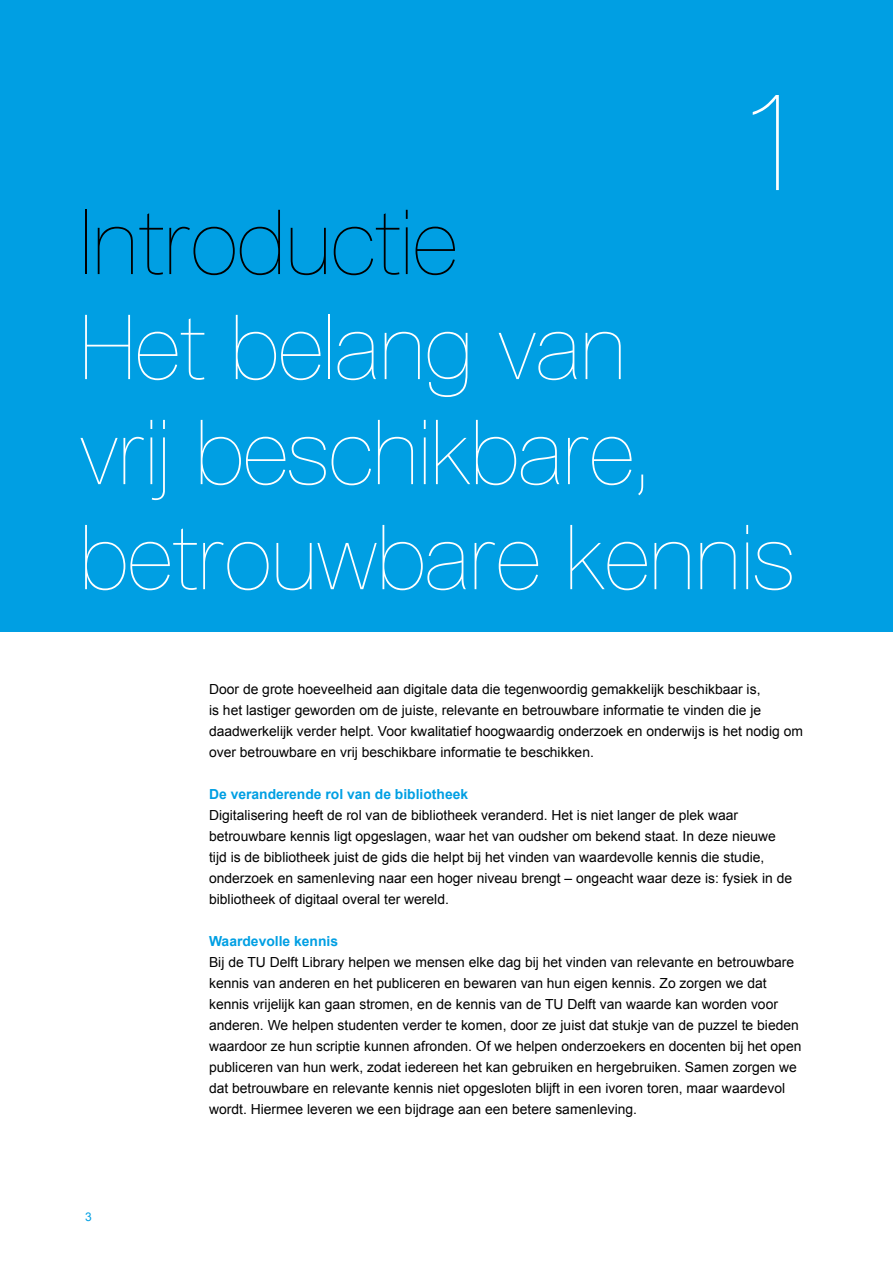
<style>
.page{position:relative;width:893px;height:1263px;background:#fff}
.page>*{position:absolute;margin:0;border:0;box-sizing:border-box;transform-origin:0 0}
.t1{font:200 135px "TU Delft";color:#fff}
.t2{font:200 90px/105px "TU Delft";color:#fff}
.t3{font:200 90px "TU Delft";color:#000}
.t4{font:13.8px/21px "Arial";color:#000}
.t5{font:700 13.8px "Arial";color:#009fe3}
.t6{font:12px "Arial";color:#009fe3}
</style>
<div class="page">
<div style="left:0;top:0;width:893px;height:631px;background:#009fe3"></div>
<h1 class="t1" style="left:737px;top:63px;width:72px">1</h1>
<h2 class="t3" style="left:80px;top:189px;width:379px">Introductie</h2>
<h2 class="t2" style="left:80px;top:294px;width:717px">Het belang van<br>vrij beschikbare, betrouwbare kennis</h2>
<p class="t6" style="left:85px;top:1208px;width:8px">3</p>
<p class="t4" style="left:209px;top:679px;width:595px">Door de grote hoeveelheid aan digitale data die tegenwoordig gemakkelijk beschikbaar is,<br>is het lastiger geworden om de juiste, relevante en betrouwbare informatie te vinden die je daadwerkelijk verder helpt. Voor kwalitatief hoogwaardig onderzoek en onderwijs is het nodig om over betrouwbare en vrij beschikbare informatie te beschikken.</p>
<p class="t5" style="left:209px;top:785px;width:261px">De veranderende rol van de bibliotheek</p>
<p class="t4" style="left:209px;top:805px;width:585px">Digitalisering heeft de rol van de bibliotheek veranderd. Het is niet langer de plek waar betrouwbare kennis ligt opgeslagen, waar het van oudsher om bekend staat. In deze nieuwe tijd is de bibliotheek juist de gids die helpt bij het vinden van waardevolle kennis die studie, onderzoek en samenleving naar een hoger niveau brengt – ongeacht waar deze is: fysiek in de bibliotheek of digitaal overal ter wereld.</p>
<p class="t5" style="left:209px;top:932px;width:131px">Waardevolle kennis</p>
<p class="t4" style="left:209px;top:952px;width:594px">Bij de TU Delft Library helpen we mensen elke dag bij het vinden van relevante en betrouwbare kennis van anderen en het publiceren en bewaren van hun eigen kennis. Zo zorgen we dat kennis vrijelijk kan gaan stromen, en de kennis van de TU Delft van waarde kan worden voor anderen. We helpen studenten verder te komen, door ze juist dat stukje van de puzzel te bieden waardoor ze hun scriptie kunnen afronden. Of we helpen onderzoekers en docenten bij het open publiceren van hun werk, zodat iedereen het kan gebruiken en hergebruiken. Samen zorgen we dat betrouwbare en relevante kennis niet opgesloten blijft in een ivoren toren, maar waardevol wordt. Hiermee leveren we een bijdrage aan een betere samenleving.</p>
</div>
